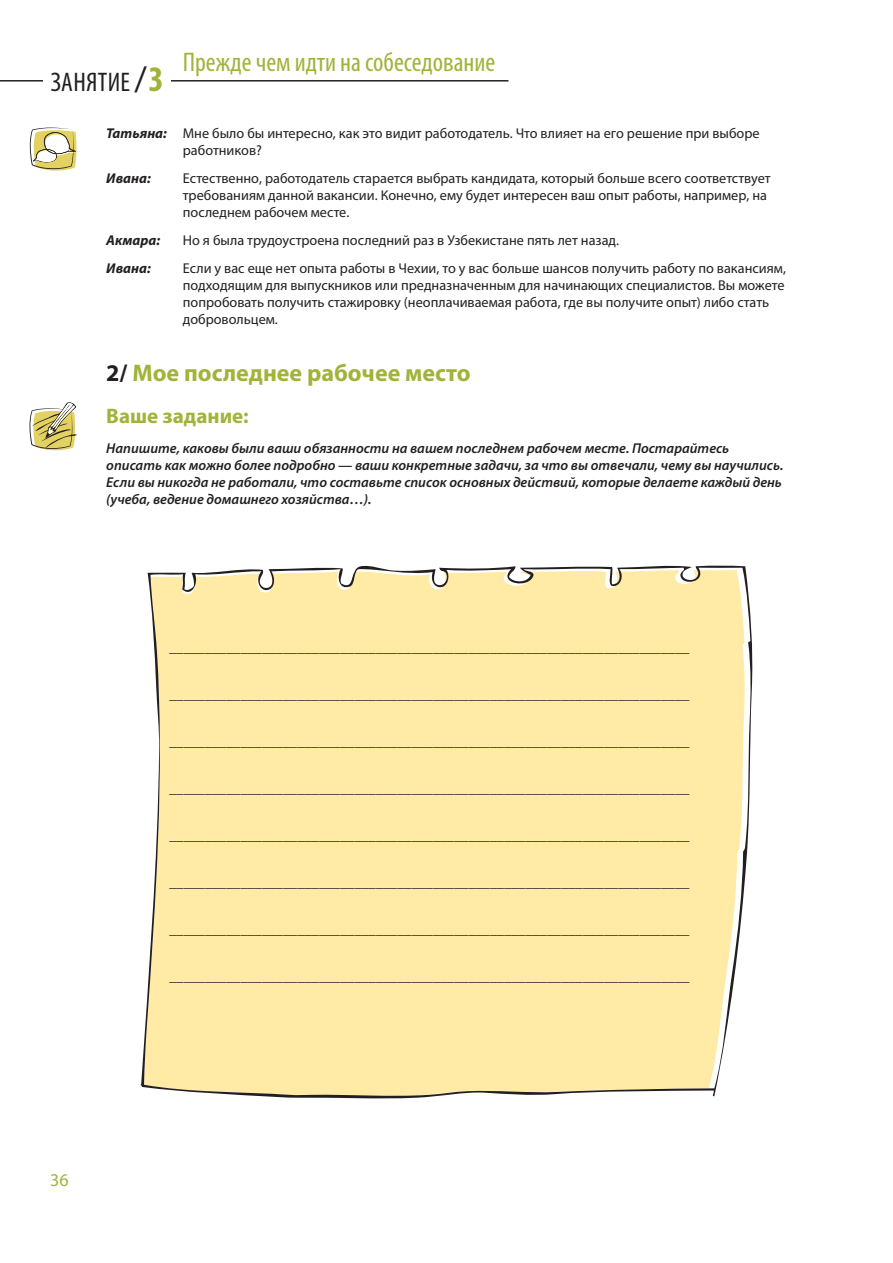
<style>
.page{position:relative;width:893px;height:1263px;background:#fff}
.page>*{position:absolute;margin:0;border:0;box-sizing:border-box;transform-origin:0 0}
.t1{font:condensed 27px "Myriad Pro";color:#a2b33a}
.t2{font:condensed 27px "Myriad Pro";letter-spacing:.01em;color:#231f20}
.Sekce{font:700 24px "Myriad Pro";color:#a2b33a}
.Váš_úkol_Moje_poznám{font:700 21px "Myriad Pro";color:#a2b33a}
.t3{font:18px "Myriad Pro";color:#a2b33a}
.Zadání_úkolu{font:italic 600 14.25px/17.1px "Myriad Pro";color:#231f20}
.Rozhovor{font:14.25px/17.1px "Myriad Pro";color:#231f20}
.Rozhovor-2{font:italic 700 14.25px "Myriad Pro";color:#231f20}
.s1{font-stretch:normal;font-size:36px}
.s2{font-weight:700;font-size:36px;color:#a2b33a}
.s3{font-weight:700;font-style:italic}
.s4{color:#231f20}
</style>
<div class="page">
<hr style="left:0;top:80px;width:508px;height:2px;background:#231f20">
<div style="left:43px;top:63px;width:128px;height:40px;background:#fff"></div>
<svg style="left:30px;top:127px;width:47px;height:44px"></svg>
<svg style="left:29px;top:402px;width:48px;height:48px"></svg>
<svg style="left:140px;top:565px;width:613px;height:534px;background:#fbe9aa"></svg>
<h1 class="t1" style="left:183px;top:46px;width:314px">Прежде чем идти на собеседование</h1>
<h1 class="t2" style="left:51px;top:65px;width:115px">ЗАНЯТИЕ<span class="s1">/</span><span class="s2">3</span></h1>
<p class="Rozhovor" style="left:183px;top:125px;width:578px;text-indent:-77px"><span class="s3">Татьяна:</span> Мне было бы интересно, как это видит работодатель. Что влияет на его решение при выборе работников?</p>
<p class="Rozhovor-2" style="left:106px;top:169px;width:46px">Ивана:</p>
<p class="Rozhovor" style="left:183px;top:170px;width:589px">Естественно, работодатель старается выбрать кандидата, который больше всего соответствует требованиям данной вакансии. Конечно, ему будет интересен ваш опыт работы, например, на последнем рабочем месте.</p>
<p class="Rozhovor-2" style="left:106px;top:231px;width:55px">Акмара:</p>
<p class="Rozhovor" style="left:183px;top:231px;width:438px">Но я была трудоустроена последний раз в Узбекистане пять лет назад.</p>
<p class="Rozhovor-2" style="left:106px;top:259px;width:46px">Ивана:</p>
<p class="Rozhovor" style="left:183px;top:259px;width:605px">Если у вас еще нет опыта работы в Чехии, то у вас больше шансов получить работу по вакансиям, подходящим для выпускников или предназначенным для начинающих специалистов. Вы можете попробовать получить стажировку (неоплачиваемая работа, где вы получите опыт) либо стать добровольцем.</p>
<p class="Sekce" style="left:106px;top:357px;width:366px"><span class="s4">2/</span> Мое последнее рабочее место</p>
<p class="Váš_úkol_Moje_poznám" style="left:106px;top:402px;width:144px">Ваше задание:</p>
<p class="Zadání_úkolu" style="left:106px;top:439px;width:679px">Напишите, каковы были ваши обязанности на вашем последнем рабочем месте. Постарайтесь описать как можно более подробно — ваши конкретные задачи, за что вы отвечали, чему вы научились.<br>Если вы никогда не работали, что составьте список основных действий, которые делаете каждый день (учеба, ведение домашнего хозяйства…).</p>
<p class="Zadání_úkolu" style="left:170px;top:638px;width:522px">_________________________________________________________________________</p>
<p class="Zadání_úkolu" style="left:170px;top:685px;width:522px">_________________________________________________________________________</p>
<p class="Zadání_úkolu" style="left:170px;top:732px;width:522px">_________________________________________________________________________</p>
<p class="Zadání_úkolu" style="left:170px;top:779px;width:522px">_________________________________________________________________________</p>
<p class="Zadání_úkolu" style="left:170px;top:826px;width:522px">_________________________________________________________________________</p>
<p class="Zadání_úkolu" style="left:170px;top:873px;width:522px">_________________________________________________________________________</p>
<p class="Zadání_úkolu" style="left:170px;top:920px;width:522px">_________________________________________________________________________</p>
<p class="t3" style="left:50px;top:1169px;width:20px">36</p>
<p class="Zadání_úkolu" style="left:170px;top:967px;width:522px">_________________________________________________________________________</p>
</div>
